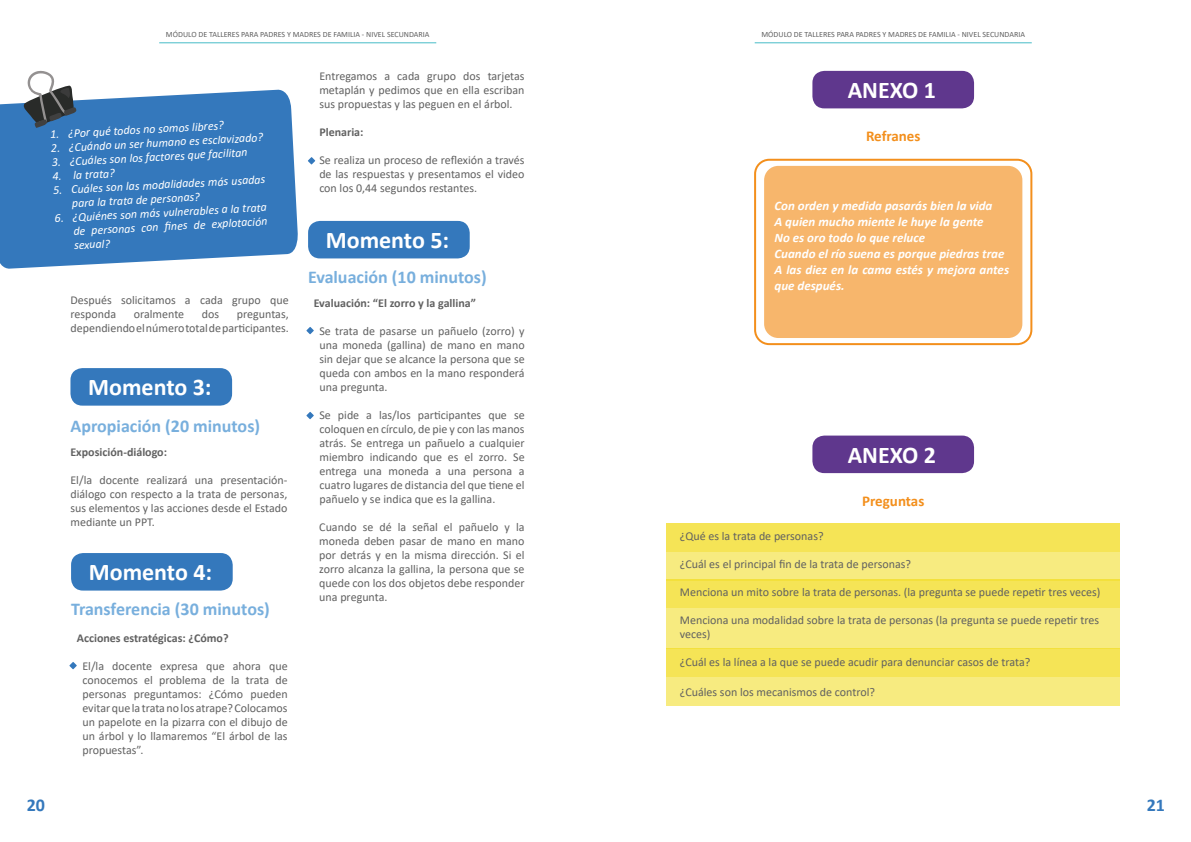
<style>
.page{position:relative;width:1191px;height:842px;background:#fff}
.page>*{position:absolute;margin:0;border:0;box-sizing:border-box;transform-origin:0 0}
.t1{font:700 24px "Calibri";color:#fff}
.t2{font:700 18px "Calibri";color:#78afdd}
.t3{font:700 18px "Calibri";color:#3478bc}
.t4{font:700 15px "Calibri";color:#f38f1c}
.t5{font:italic 700 13px/16px "Calibri";color:#fff}
.t6{font:12px/14px "Calibri";color:#616161;text-align:justify}
.t7{font:italic 12px/14px "Calibri";color:#fff}
.t8{font:700 12px "Calibri";color:#616161}
.t9{font:8px "Calibri";color:#616161}
</style>
<div class="page">
<hr style="left:159px;top:43px;width:277px;height:1px;background:#47bcc8">
<hr style="left:754px;top:43px;width:277px;height:1px;background:#47bcc8">
<svg style="left:0;top:89px;width:298px;height:180px;background:#4684c1"></svg>
<svg style="left:24px;top:70px;width:53px;height:58px"></svg>
<div style="left:71px;top:553px;width:162px;height:38px;background:#3478bc;border-radius:12px"></div>
<div style="left:308px;top:221px;width:162px;height:37px;background:#3478bc;border-radius:12px"></div>
<svg style="left:69px;top:662px;width:8px;height:7px"></svg>
<svg style="left:306px;top:327px;width:8px;height:7px"></svg>
<svg style="left:306px;top:412px;width:8px;height:7px"></svg>
<svg style="left:308px;top:157px;width:7px;height:7px"></svg>
<div style="left:70px;top:368px;width:162px;height:38px;background:#3478bc;border-radius:12px"></div>
<div style="left:812px;top:71px;width:162px;height:37px;background:#5f378d;border-radius:12px"></div>
<div style="left:812px;top:436px;width:162px;height:37px;background:#5f378d;border-radius:12px"></div>
<div style="left:764px;top:166px;width:258px;height:172px;background:#f7b66c;border-radius:14px"></div>
<div style="left:754px;top:159px;width:278px;height:186px;border:2px solid #f38f1c;border-radius:14px"></div>
<div style="left:666px;top:523px;width:454px;height:29px;background:#f5e456"></div>
<div style="left:666px;top:552px;width:454px;height:29px;background:#f7eb80"></div>
<div style="left:666px;top:579px;width:454px;height:29px;background:#f5e456"></div>
<div style="left:666px;top:608px;width:454px;height:41px;background:#f7eb80"></div>
<div style="left:666px;top:649px;width:454px;height:28px;background:#f5e456"></div>
<div style="left:666px;top:677px;width:454px;height:29px;background:#f7eb80"></div>
<p class="t9" style="left:166px;top:29px;width:265px">MÓDULO DE TALLERES PARA PADRES Y MADRES DE FAMILIA - NIVEL SECUNDARIA</p>
<p class="t9" style="left:761px;top:29px;width:265px">MÓDULO DE TALLERES PARA PADRES Y MADRES DE FAMILIA - NIVEL SECUNDARIA</p>
<p class="t7" style="left:50px;top:127px;width:175px;rotate:-3deg">1. ¿Por qué todos no somos libres?</p>
<p class="t7" style="left:51px;top:141px;width:214px;rotate:-3deg">2. ¿Cuándo un ser humano es esclavizado?</p>
<p class="t7" style="left:51px;top:155px;width:197px;rotate:-3deg">3. ¿Cuáles son los factores que facilitan</p>
<p class="t7" style="left:52px;top:169px;width:64px;rotate:-3deg">4. la trata?</p>
<p class="t7" style="left:71px;top:182px;width:196px;text-indent:-18px;rotate:-3deg">5. Cuáles son las modalidades más usadas para la trata de personas?</p>
<p class="t7" style="left:72px;top:210px;width:196px;text-align:justify;text-indent:-18px;rotate:-3deg">6. ¿Quiénes son más vulnerables a la trata de personas con fi nes de explotación sexual?</p>
<p class="t6" style="left:70px;top:293px;width:220px">Después solicitamos a cada grupo que responda</p>
<p class="t6" style="left:134px;top:307px;width:52px">oralmente</p>
<p class="t6" style="left:202px;top:307px;width:19px">dos</p>
<p class="t6" style="left:70px;top:307px;width:220px;text-align:right">preguntas,<br>dependiendo el número total de participantes.</p>
<h1 class="t1" style="left:88px;top:370px;width:125px">Momento 3:</h1>
<h2 class="t2" style="left:70px;top:413px;width:191px">Apropiación (20 minutos)</h2>
<p class="t8" style="left:70px;top:443px;width:98px">Exposición-diálogo:</p>
<p class="t6" style="left:70px;top:473px;width:218px">El/la docente realizará una presentación&shy;diálogo con respecto a la trata de personas, sus elementos y las acciones desde el Estado mediante un PPT.</p>
<h1 class="t1" style="left:89px;top:555px;width:125px">Momento 4:</h1>
<h2 class="t2" style="left:71px;top:596px;width:200px">Transferencia (30 minutos)</h2>
<p class="t8" style="left:77px;top:629px;width:153px">Acciones estratégicas: ¿Cómo?</p>
<p class="t6" style="left:82px;top:658px;width:207px">El/la docente expresa que ahora que conocemos el problema de la trata de personas preguntamos: ¿Cómo pueden evitar que la trata no los atrape? Colocamos un papelote en la pizarra con el dibujo de un árbol y lo llamaremos “El árbol de las propuestas”.</p>
<p class="t6" style="left:319px;top:69px;width:207px">Entregamos a cada grupo dos tarjetas metaplán y pedimos que en ella escriban sus propuestas y las peguen en el árbol.</p>
<p class="t8" style="left:319px;top:123px;width:46px">Plenaria:</p>
<p class="t6" style="left:319px;top:153px;width:207px">Se realiza un proceso de reflexión a través de las respuestas y presentamos el video con los 0,44 segundos restantes.</p>
<h1 class="t1" style="left:326px;top:223px;width:125px">Momento 5:</h1>
<h2 class="t2" style="left:308px;top:264px;width:180px">Evaluación (10 minutos)</h2>
<p class="t8" style="left:314px;top:294px;width:164px">Evaluación: “El zorro y la gallina”</p>
<p class="t6" style="left:319px;top:323px;width:207px">Se trata de pasarse un pañuelo (zorro) y una moneda (gallina) de mano en mano sin dejar que se alcance la persona que se queda con ambos en la mano responderá una pregunta.</p>
<p class="t6" style="left:319px;top:407px;width:207px">Se pide a las/los participantes que se coloquen en círculo, de pie y con las manos atrás. Se entrega un pañuelo a cualquier miembro indicando que es el zorro. Se entrega una moneda a una persona a cuatro lugares de distancia del que tiene el pañuelo y se indica que es la gallina.</p>
<p class="t6" style="left:319px;top:520px;width:207px">Cuando se dé la señal el pañuelo y la moneda deben pasar de mano en mano por detrás y en la misma dirección. Si el zorro alcanza la gallina, la persona que se quede con los dos objetos debe responder una pregunta.</p>
<h1 class="t1" style="left:847px;top:73px;width:90px">ANEXO 1</h1>
<p class="t4" style="left:866px;top:126px;width:56px">Refranes</p>
<p class="t5" style="left:774px;top:198px;width:236px">Con orden y medida pasarás bien la vida<br>A quien mucho miente le huye la gente<br>No es oro todo lo que reluce<br>Cuando el río suena es porque piedras trae<br>A las diez en la cama estés y mejora antes que después.</p>
<h1 class="t1" style="left:847px;top:438px;width:90px">ANEXO 2</h1>
<p class="t4" style="left:862px;top:490px;width:64px">Preguntas</p>
<p class="t6" style="left:680px;top:529px;width:145px">¿Qué es la trata de personas?</p>
<p class="t6" style="left:680px;top:557px;width:233px">¿Cuál es el principal fin de la trata de personas?</p>
<p class="t6" style="left:680px;top:585px;width:422px">Menciona un mito sobre la trata de personas. (la pregunta se puede repetir tres veces)</p>
<p class="t6" style="left:680px;top:613px;width:421px">Menciona una modalidad sobre la trata de personas (la pregunta se puede repetir tres veces)</p>
<p class="t6" style="left:680px;top:655px;width:352px">¿Cuál es la línea a la que se puede acudir para denunciar casos de trata?</p>
<p class="t6" style="left:680px;top:685px;width:197px">¿Cuáles son los mecanismos de control?</p>
<h2 class="t3" style="left:27px;top:792px;width:20px">20</h2>
<h2 class="t3" style="left:1146px;top:792px;width:20px">21</h2>
</div>
